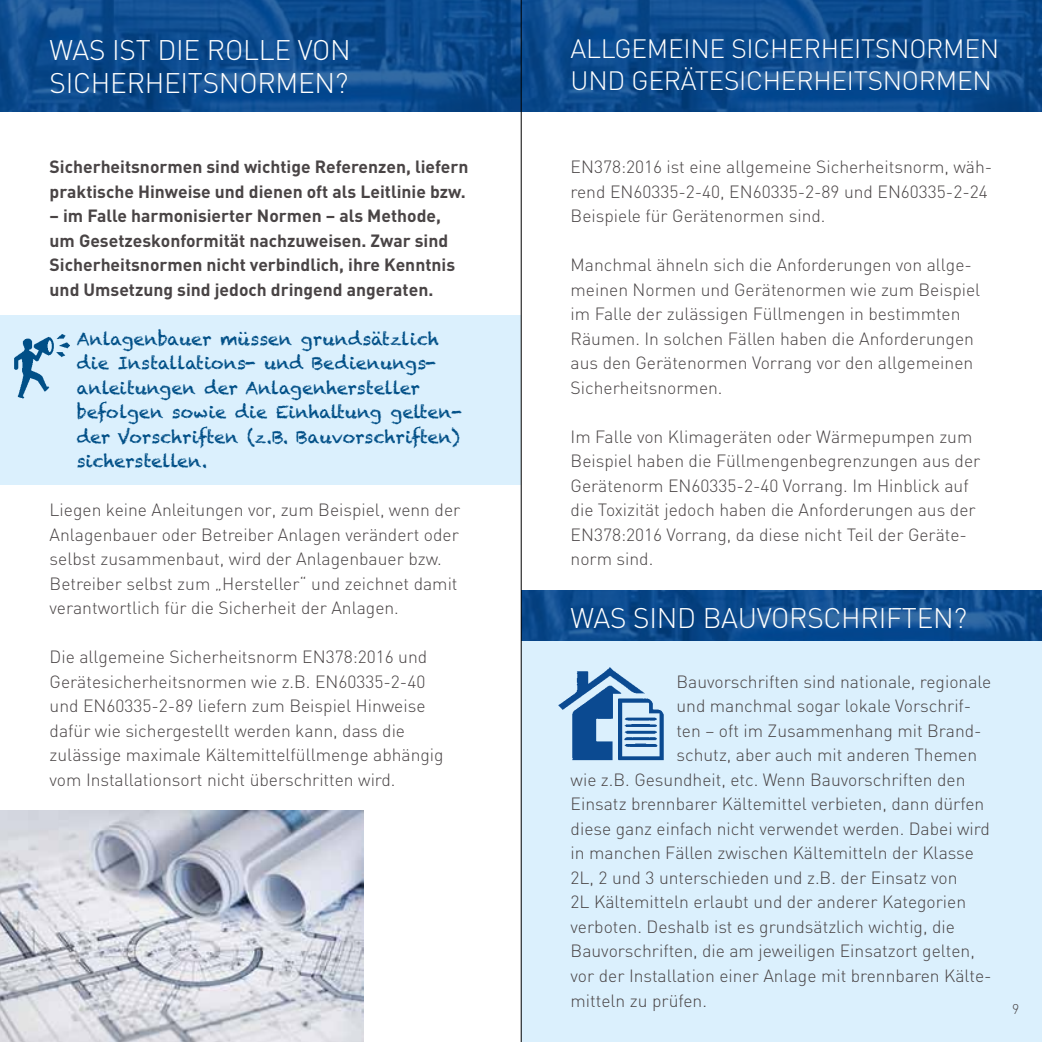
<style>
.page{position:relative;width:1042px;height:1042px;background:#fff}
.page>*{position:absolute;margin:0;border:0;box-sizing:border-box;transform-origin:0 0}
.t1{font:300 28px/33.6px "DIN";letter-spacing:-.01em;color:#fff}
.t2{font:300 26.25px/31.5px "DIN";letter-spacing:-.01em;color:#fff}
.t3{font:300 17.5px/24.5px "DIN";color:#494445}
.t4{font:700 17.5px/24.5px "DIN";color:#494445}
.t5{font:17.5px/24.5px "Chalkduster";color:#004f87}
.t6{font:300 14px "DIN";color:#494445}
</style>
<div class="page">
<div style="left:521px;top:590px;width:521px;height:452px;background:#dbf0fd"></div>
<svg style="left:0;top:0;width:521px;height:111px;background:#0e4c8e"></svg>
<svg style="left:522px;top:0;width:520px;height:111px;background:#0e4c8e"></svg>
<svg style="left:522px;top:590px;width:520px;height:50px;background:#0e4c8e"></svg>
<img style="left:0;top:810px;width:363px;height:232px">
<img style="left:558px;top:667px;width:106px;height:93px">
<div style="left:0;top:315px;width:521px;height:169px;background:#dbf0fd"></div>
<img style="left:14px;top:334px;width:55px;height:65px">
<hr style="left:521px;top:0;width:1px;height:1042px;background:#000">
<h1 class="t1" style="left:50px;top:33px;width:303px">WAS IST DIE ROLLE VON<br>SICHERHEITSNORMEN?</h1>
<h2 class="t2" style="left:570px;top:33px;width:430px">ALLGEMEINE SICHERHEITSNORMEN<br>UND GERÄTESICHERHEITSNORMEN</h2>
<p class="t4" style="left:50px;top:154px;width:420px">Sicherheitsnormen sind wichtige Referenzen, liefern praktische Hinweise und dienen oft als Leitlinie bzw.</p>
<p class="t4" style="left:50px;top:203px;width:407px">– im Falle harmonisierter Normen – als Methode, um Gesetzeskonformität nachzuweisen. Zwar sind Sicherheitsnormen nicht verbindlich, ihre Kenntnis und Umsetzung sind jedoch dringend angeraten.</p>
<p class="t5" style="left:77px;top:326px;width:387px">Anlagenbauer müssen grundsätzlich die Installations- und Bedienungs&shy;anleitungen der Anlagenhersteller befolgen sowie die Einhaltung gelten&shy;der Vorschriften (z.B. Bauvorschriften) sicherstellen.</p>
<p class="t3" style="left:50px;top:498px;width:412px">Liegen keine Anleitungen vor, zum Beispiel, wenn der Anlagenbauer oder Betreiber Anlagen verändert oder selbst zusammenbaut, wird der Anlagenbauer bzw.<br>Betreiber selbst zum „Hersteller“ und zeichnet damit verantwortlich für die Sicherheit der Anlagen.</p>
<p class="t3" style="left:50px;top:645px;width:396px">Die allgemeine Sicherheitsnorm EN378:2016 und Gerätesicherheitsnormen wie z.B. EN60335-2-40 und EN60335-2-89 liefern zum Beispiel Hinweise dafür wie sichergestellt werden kann, dass die zulässige maximale Kältemittelfüllmenge abhängig vom Installationsort nicht überschritten wird.</p>
<p class="t3" style="left:570px;top:155px;width:423px">EN378:2016 ist eine allgemeine Sicherheitsnorm, wäh&shy;rend EN60335-2-40, EN60335-2-89 und EN60335-2-24<br>Beispiele für Gerätenormen sind.</p>
<p class="t3" style="left:570px;top:253px;width:411px">Manchmal ähneln sich die Anforderungen von allge&shy;meinen Normen und Gerätenormen wie zum Beispiel im Falle der zulässigen Füllmengen in bestimmten Räumen. In solchen Fällen haben die Anforderungen aus den Gerätenormen Vorrang vor den allgemeinen Sicherheitsnormen.</p>
<p class="t3" style="left:570px;top:424px;width:411px">Im Falle von Klimageräten oder Wärmepumpen zum Beispiel haben die Füllmengenbegrenzungen aus der Gerätenorm EN60335-2-40 Vorrang. Im Hinblick auf die Toxizität jedoch haben die Anforderungen aus der EN378:2016 Vorrang, da diese nicht Teil der Geräte&shy;norm sind.</p>
<h1 class="t1" style="left:570px;top:601px;width:398px">WAS SIND BAUVORSCHRIFTEN?</h1>
<p class="t3" style="left:676px;top:669px;width:316px">Bauvorschriften sind nationale, regionale</p>
<p class="t3" style="left:676px;top:694px;width:296px">und manchmal sogar lokale Vorschrif-</p>
<p class="t3" style="left:676px;top:718px;width:307px">ten – oft im Zusammenhang mit Brand-</p>
<p class="t3" style="left:676px;top:743px;width:302px">schutz, aber auch mit anderen Themen</p>
<p class="t3" style="left:570px;top:767px;width:396px">wie z.B. Gesundheit, etc. Wenn Bauvorschriften den</p>
<p class="t3" style="left:570px;top:792px;width:415px">Einsatz brennbarer Kältemittel verbieten, dann dürfen</p>
<p class="t3" style="left:570px;top:816px;width:421px">diese ganz einfach nicht verwendet werden. Dabei wird</p>
<p class="t3" style="left:570px;top:841px;width:405px">in manchen Fällen zwischen Kältemitteln der Klasse</p>
<p class="t3" style="left:570px;top:865px;width:388px">2L, 2 und 3 unterschieden und z.B. der Einsatz von</p>
<p class="t3" style="left:570px;top:890px;width:397px">2L Kältemitteln erlaubt und der anderer Kategorien</p>
<p class="t3" style="left:570px;top:914px;width:386px">verboten. Deshalb ist es grundsätzlich wichtig, die</p>
<p class="t3" style="left:570px;top:939px;width:406px">Bauvorschriften, die am jeweiligen Einsatzort gelten,</p>
<p class="t3" style="left:570px;top:963px;width:423px">vor der Installation einer Anlage mit brennbaren Kälte-</p>
<p class="t3" style="left:570px;top:988px;width:138px">mitteln zu prüfen.</p>
<p class="t6" style="left:1012px;top:1000px;width:9px">9</p>
</div>
